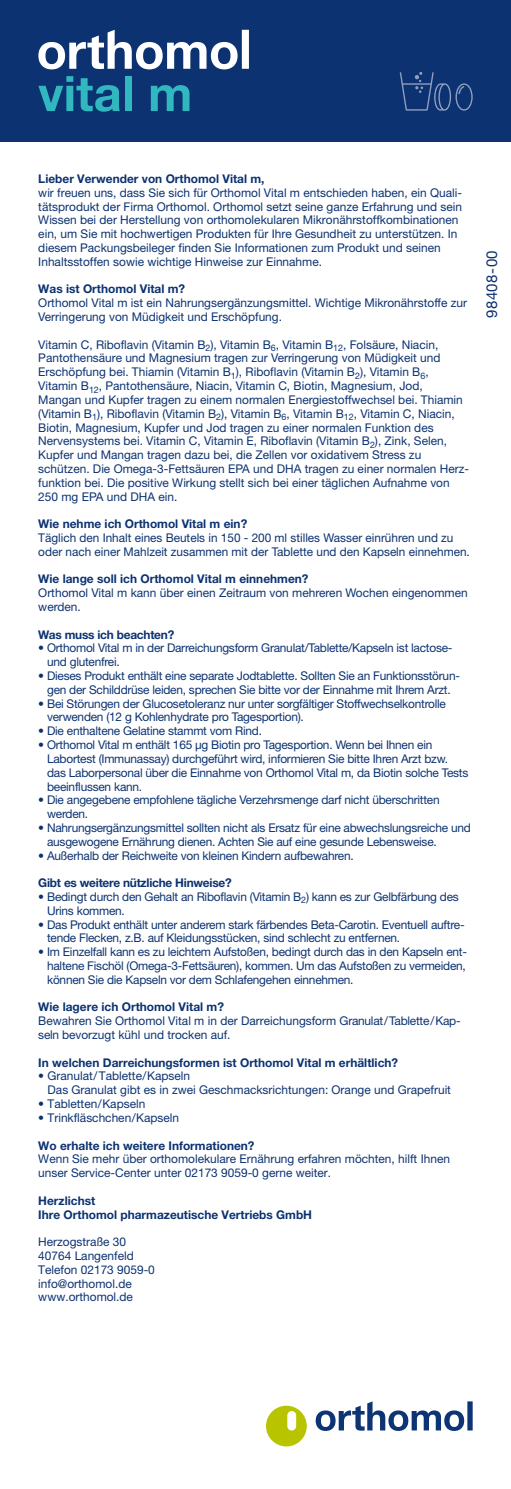
<style>
.page{position:relative;width:511px;height:1489px;background:#fff}
.page>*{position:absolute;margin:0;border:0;box-sizing:border-box;transform-origin:0 0}
.t1{font:15px "Helvetica Neue LT Pro";letter-spacing:.025em;color:#0c3271}
.t2{font:12px/13.8px "Helvetica Neue LT Pro";color:#0c3271}
.t3{font:12px/13.8px "Helvetica Neue LT Pro";letter-spacing:-.02em;color:#0c3271}
.t4{font:700 12px/13.8px "Helvetica Neue LT Pro";color:#0c3271}
.t5{font:700 12px "Helvetica Neue LT Pro";letter-spacing:-.02em;color:#0c3271}
</style>
<div class="page">
<div style="left:0;top:0;width:510px;height:142px;background:#0c3271"></div>
<svg style="left:266px;top:1405px;width:40px;height:41px"></svg>
<svg style="left:315px;top:1401px;width:149px;height:29px"></svg>
<div style="left:467px;top:1401px;width:5px;height:29px;background:#0d3474"></div>
<svg style="left:38px;top:30px;width:199px;height:39px"></svg>
<div style="left:241px;top:30px;width:8px;height:39px;background:#fff"></div>
<svg style="left:38px;top:76px;width:82px;height:36px"></svg>
<div style="left:124px;top:76px;width:7px;height:35px;background:#30b7c0"></div>
<svg style="left:151px;top:85px;width:38px;height:26px"></svg>
<svg style="left:399px;top:72px;width:73px;height:39px"></svg>
<p class="t4" style="left:38px;top:171px;width:227px">Lieber Verwender von Orthomol Vital m,</p>
<p class="t2" style="left:38px;top:185px;width:425px">wir freuen uns, dass Sie sich für Orthomol Vital m entschieden haben, ein Quali&shy;tätsprodukt der Firma Orthomol. Orthomol setzt seine ganze Erfahrung und sein Wissen bei der Herstellung von orthomolekularen Mikronährstoffkombinationen ein, um Sie mit hochwertigen Produkten für Ihre Gesundheit zu unterstützen. In diesem Packungsbeileger finden Sie Informationen zum Produkt und seinen Inhaltsstoffen sowie wichtige Hinweise zur Einnahme.</p>
<p class="t4" style="left:38px;top:282px;width:148px">Was ist Orthomol Vital m?</p>
<p class="t2" style="left:38px;top:296px;width:430px">Orthomol Vital m ist ein Nahrungsergänzungsmittel. Wichtige Mikronährstoffe zur<br>Verringerung von Müdigkeit und Erschöpfung.</p>
<p class="t2" style="left:38px;top:337px;width:432px">Vitamin C, Riboflavin (Vitamin B<sub>2</sub>), Vitamin B<sub>6</sub>, Vitamin B<sub>12</sub>, Folsäure, Niacin, Pantothensäure und Magnesium tragen zur Verringerung von Müdigkeit und Erschöpfung bei. Thiamin (Vitamin B<sub>1</sub>), Riboflavin (Vitamin B<sub>2</sub>), Vitamin B<sub>6</sub>, Vitamin B<sub>12</sub>, Pantothensäure, Niacin, Vitamin C, Biotin, Magnesium, Jod,<br>Mangan und Kupfer tragen zu einem normalen Energiestoffwechsel bei. Thiamin (Vitamin B<sub>1</sub>), Riboflavin (Vitamin B<sub>2</sub>), Vitamin B<sub>6</sub>, Vitamin B<sub>12</sub>, Vitamin C, Niacin, Biotin, Magnesium, Kupfer und Jod tragen zu einer normalen Funktion des Nervensystems bei. Vitamin C, Vitamin E, Riboflavin (Vitamin B<sub>2</sub>), Zink, Selen, Kupfer und Mangan tragen dazu bei, die Zellen vor oxidativem Stress zu schützen. Die Omega-3-Fettsäuren EPA und DHA tragen zu einer normalen Herz&shy;funktion bei. Die positive Wirkung stellt sich bei einer täglichen Aufnahme von 250 mg EPA und DHA ein.</p>
<p class="t4" style="left:38px;top:516px;width:210px">Wie nehme ich Orthomol Vital m ein?</p>
<p class="t2" style="left:38px;top:530px;width:432px">Täglich den Inhalt eines Beutels in 150 - 200 ml stilles Wasser einrühren und zu oder nach einer Mahlzeit zusammen mit der Tablette und den Kapseln einnehmen.</p>
<p class="t4" style="left:38px;top:572px;width:271px">Wie lange soll ich Orthomol Vital m einnehmen?</p>
<p class="t2" style="left:38px;top:585px;width:430px">Orthomol Vital m kann über einen Zeitraum von mehreren Wochen eingenommen werden.</p>
<p class="t5" style="left:38px;top:627px;width:137px">Was muss ich beachten?</p>
<p class="t3" style="left:47px;top:641px;width:406px;text-indent:-9px">• Orthomol Vital m in der Darreichungsform Granulat/Tablette/Kapseln ist lactose&shy;und glutenfrei.</p>
<p class="t3" style="left:38px;top:668px;width:423px;text-align:center">• Dieses Produkt enthält eine separate Jodtablette. Sollten Sie an Funktionsstörun&shy;gen der Schilddrüse leiden, sprechen Sie bitte vor der Einnahme mit Ihrem Arzt.</p>
<p class="t3" style="left:47px;top:696px;width:400px;text-indent:-9px">• Bei Störungen der Glucosetoleranz nur unter sorgfältiger Stoffwechselkontrolle verwenden (12 g Kohlenhydrate pro Tagesportion).</p>
<p class="t3" style="left:38px;top:723px;width:225px">• Die enthaltene Gelatine stammt vom Rind.</p>
<p class="t3" style="left:47px;top:737px;width:422px;text-indent:-9px">• Orthomol Vital m enthält 165 µg Biotin pro Tagesportion. Wenn bei Ihnen ein Labortest (Immunassay) durchgeführt wird, informieren Sie bitte Ihren Arzt bzw. das Laborpersonal über die Einnahme von Orthomol Vital m, da Biotin solche Tests beeinflussen kann.</p>
<p class="t3" style="left:47px;top:792px;width:393px;text-indent:-9px">• Die angegebene empfohlene tägliche Verzehrsmenge darf nicht überschritten werden.</p>
<p class="t3" style="left:47px;top:820px;width:425px;text-indent:-9px">• Nahrungsergänzungsmittel sollten nicht als Ersatz für eine abwechslungsreiche und ausgewogene Ernährung dienen. Achten Sie auf eine gesunde Lebensweise.</p>
<p class="t3" style="left:38px;top:848px;width:316px">• Außerhalb der Reichweite von kleinen Kindern aufbewahren.</p>
<p class="t5" style="left:38px;top:875px;width:195px">Gibt es weitere nützliche Hinweise?</p>
<p class="t3" style="left:47px;top:889px;width:413px;text-indent:-9px">• Bedingt durch den Gehalt an Riboflavin (Vitamin B<sub>2</sub>) kann es zur Gelbfärbung des<br>Urins kommen.</p>
<p class="t3" style="left:47px;top:917px;width:418px;text-indent:-9px">• Das Produkt enthält unter anderem stark färbendes Beta-Carotin. Eventuell auftre&shy;tende Flecken, z.B. auf Kleidungsstücken, sind schlecht zu entfernen.</p>
<p class="t2" style="left:47px;top:944px;width:421px;text-align:justify;text-indent:-9px">• Im Einzelfall kann es zu leichtem Aufstoßen, bedingt durch das in den Kapseln ent&shy;haltene Fischöl (Omega-3-Fettsäuren), kommen. Um das Aufstoßen zu vermeiden, können Sie die Kapseln vor dem Schlafengehen einnehmen.</p>
<p class="t4" style="left:38px;top:999px;width:187px">Wie lagere ich Orthomol Vital m?</p>
<p class="t2" style="left:38px;top:1013px;width:423px">Bewahren Sie Orthomol Vital m in der Darreichungsform Granulat/Tablette/Kap&shy;seln bevorzugt kühl und trocken auf.</p>
<p class="t4" style="left:38px;top:1055px;width:361px">In welchen Darreichungsformen ist Orthomol Vital m erhältlich?</p>
<p class="t2" style="left:48px;top:1068px;width:404px;text-indent:-9px">• Granulat/Tablette/Kapseln<br>Das Granulat gibt es in zwei Geschmacksrichtungen: Orange und Grapefruit</p>
<p class="t2" style="left:38px;top:1096px;width:108px">• Tabletten/Kapseln</p>
<p class="t2" style="left:38px;top:1110px;width:142px">• Trinkfläschchen/Kapseln</p>
<p class="t4" style="left:38px;top:1137px;width:217px">Wo erhalte ich weitere Informationen?</p>
<p class="t2" style="left:38px;top:1151px;width:413px">Wenn Sie mehr über orthomolekulare Ernährung erfahren möchten, hilft Ihnen unser Service-Center unter 02173 9059-0 gerne weiter.</p>
<p class="t4" style="left:38px;top:1193px;width:275px">Herzlichst<br>Ihre Orthomol pharmazeutische Vertriebs GmbH</p>
<p class="t2" style="left:38px;top:1234px;width:118px">Herzogstraße 30<br>40764 Langenfeld<br>Telefon 02173 9059-0 info@orthomol.de www.orthomol.de</p>
<p class="t1" style="left:482px;top:317px;width:69px;rotate:-90deg">98408-00</p>
</div>
